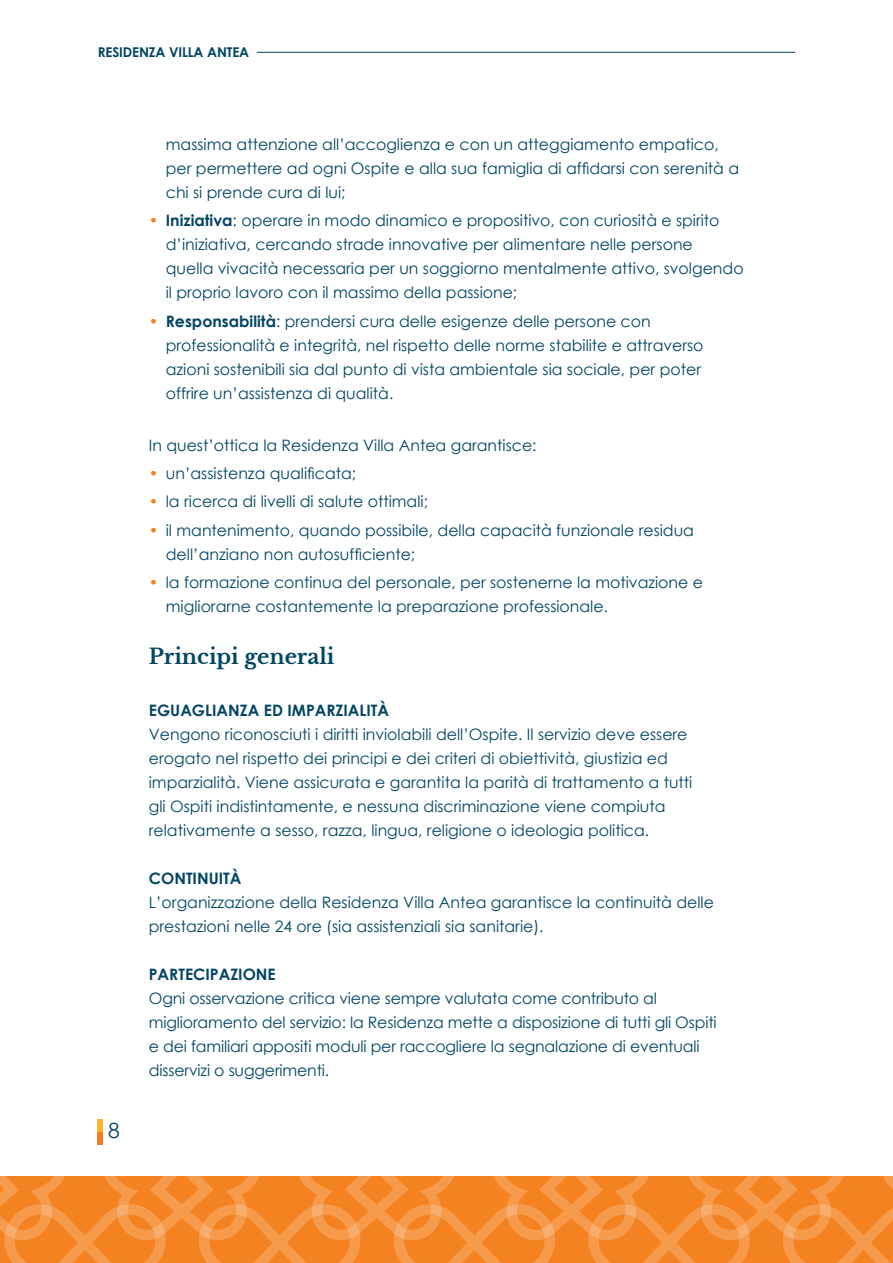
<style>
.page{position:relative;width:893px;height:1263px;background:#fff}
.page>*{position:absolute;margin:0;border:0;box-sizing:border-box;transform-origin:0 0}
.t1{font:700 21px "Libre Baskerville";color:#004563}
.t2{font:21px "Century Gothic";color:#004563}
.t3{font:15.75px/24px "Century Gothic";color:#004563}
.t4{font:700 15.75px "Century Gothic";color:#004563}
.t5{font:700 13.5px "Century Gothic";letter-spacing:-.01em;color:#004563}
.s1{color:#f58220}
.s2{font-weight:700}
</style>
<div class="page">
<svg style="left:0;top:1176px;width:893px;height:87px;background:#f58b30"></svg>
<hr style="left:257px;top:52px;width:538px;height:1px;background:#004563">
<div style="left:98px;top:1132px;width:5px;height:12px;background:#f47b23"></div>
<div style="left:98px;top:1119px;width:5px;height:13px;background:#fdb728"></div>
<p class="t5" style="left:98px;top:42px;width:153px">RESIDENZA VILLA ANTEA</p>
<h1 class="t2" style="left:108px;top:1116px;width:13px">8</h1>
<p class="t3" style="left:166px;top:132px;width:575px">massima attenzione all’accoglienza e con un atteggiamento empatico, per permettere ad ogni Ospite e alla sua famiglia di affidarsi con serenità a chi si prende cura di lui;</p>
<p class="t3" style="left:166px;top:208px;width:579px;text-indent:-17px"><span class="s1">•</span> <span class="s2">Iniziativa</span>: operare in modo dinamico e propositivo, con curiosità e spirito d’iniziativa, cercando strade innovative per alimentare nelle persone quella vivacità necessaria per un soggiorno mentalmente attivo, svolgendo il proprio lavoro con il massimo della passione;</p>
<p class="t3" style="left:166px;top:309px;width:539px;text-indent:-17px"><span class="s1">•</span> <span class="s2">Responsabilità</span>: prendersi cura delle esigenze delle persone con professionalità e integrità, nel rispetto delle norme stabilite e attraverso azioni sostenibili sia dal punto di vista ambientale sia sociale, per poter offrire un’assistenza di qualità.</p>
<p class="t3" style="left:149px;top:433px;width:389px">In quest’ottica la Residenza Villa Antea garantisce:</p>
<p class="t3" style="left:149px;top:461px;width:209px"><span class="s1">•</span> un’assistenza qualificata;</p>
<p class="t3" style="left:149px;top:489px;width:281px"><span class="s1">•</span> la ricerca di livelli di salute ottimali;</p>
<p class="t3" style="left:166px;top:518px;width:530px;text-indent:-17px"><span class="s1">•</span> il mantenimento, quando possibile, della capacità funzionale residua dell’anziano non autosufficiente;</p>
<p class="t3" style="left:166px;top:570px;width:539px;text-indent:-17px"><span class="s1">•</span> la formazione continua del personale, per sostenerne la motivazione e migliorarne costantemente la preparazione professionale.</p>
<h1 class="t1" style="left:149px;top:644px;width:187px">Principi generali</h1>
<p class="t4" style="left:149px;top:699px;width:242px">EGUAGLIANZA ED IMPARZIALITÀ</p>
<p class="t3" style="left:149px;top:722px;width:545px">Vengono riconosciuti i diritti inviolabili dell’Ospite. Il servizio deve essere erogato nel rispetto dei principi e dei criteri di obiettività, giustizia ed imparzialità. Viene assicurata e garantita la parità di trattamento a tutti gli Ospiti indistintamente, e nessuna discriminazione viene compiuta relativamente a sesso, razza, lingua, religione o ideologia politica.</p>
<p class="t4" style="left:149px;top:867px;width:94px">CONTINUITÀ</p>
<p class="t3" style="left:149px;top:890px;width:567px">L’organizzazione della Residenza Villa Antea garantisce la continuità delle prestazioni nelle 24 ore (sia assistenziali sia sanitarie).</p>
<p class="t4" style="left:149px;top:963px;width:128px">PARTECIPAZIONE</p>
<p class="t3" style="left:149px;top:986px;width:569px">Ogni osservazione critica viene sempre valutata come contributo al miglioramento del servizio: la Residenza mette a disposizione di tutti gli Ospiti e dei familiari appositi moduli per raccogliere la segnalazione di eventuali disservizi o suggerimenti.</p>
</div>
